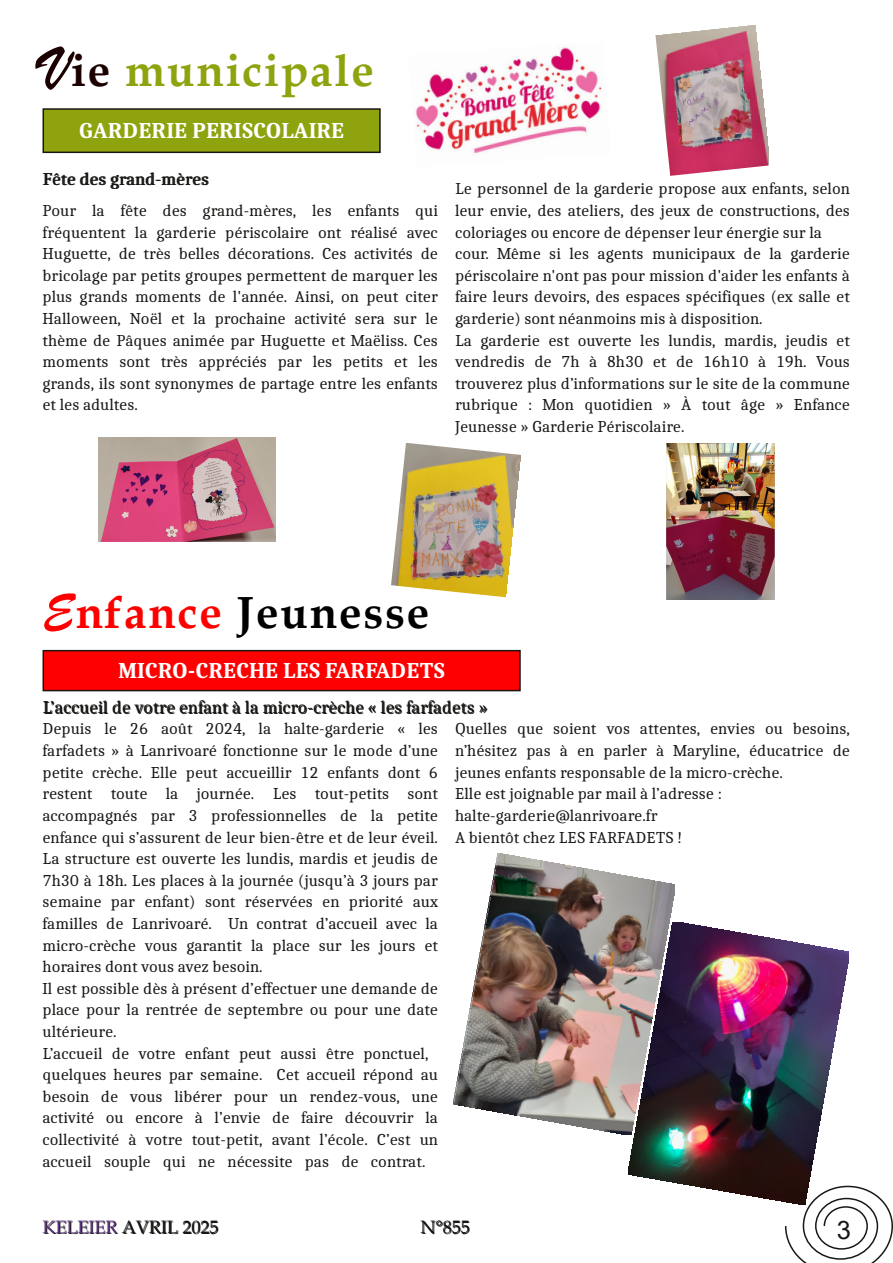
<style>
.page{position:relative;width:893px;height:1263px;background:#fff}
.page>*{position:absolute;margin:0;border:0;box-sizing:border-box;transform-origin:0 0}
.t1{font:700 45px "Book Antiqua";letter-spacing:.04em;color:#000}
.t2{font:700 45px "Book Antiqua";letter-spacing:.04em;color:#8fa30f}
.t3{font:25.5px "Arial";color:#181715}
.t4{font:700 22.5px "Caladea";color:#fff}
.t5{font:18px "Caladea";color:#181715}
.t6{font:18px "Book Antiqua";color:#181715}
.t7{font:16.5px/21.6px "Caladea";color:#181715}
.s1{font-family:"Brush Script";font-weight:400;font-size:63px;color:#1c0000}
.s2{color:#1c0000}
.s3{font-family:"Brush Script";font-weight:400;font-size:51px;color:#f00}
.s4{color:#f00}
</style>
<div class="page">
<div style="left:43px;top:651px;width:477px;height:40px;background:#f00"></div>
<div style="left:43px;top:650px;width:478px;height:41px;border:2px solid #181715"></div>
<svg style="left:785px;top:1185px;width:108px;height:78px"></svg>
<div style="left:43px;top:109px;width:337px;height:43px;background:#8fa30f"></div>
<div style="left:43px;top:108px;width:338px;height:45px;border:2px solid #181715"></div>
<img style="left:415px;top:47px;width:187px;height:107px">
<img style="left:99px;top:437px;width:176px;height:104px">
<img style="left:655px;top:25px;width:114px;height:151px">
<img style="left:391px;top:443px;width:129px;height:154px">
<img style="left:667px;top:443px;width:108px;height:157px">
<img style="left:629px;top:922px;width:220px;height:283px">
<img style="left:454px;top:853px;width:221px;height:282px">
<h1 class="t2" style="left:43px;top:45px;width:333px"><span class="s1">V</span><span class="s2">ie</span> municipale</h1>
<h3 class="t4" style="left:79px;top:117px;width:267px">GARDERIE PERISCOLAIRE</h3>
<p class="t5" style="left:43px;top:168px;width:167px">Fête des grand-mères</p>
<p class="t7" style="left:43px;top:199px;width:397px;text-align:justify">Pour la fête des grand-mères, les enfants qui fréquentent la garderie périscolaire ont réalisé avec Huguette, de très belles décorations. Ces activités de bricolage par petits groupes permettent de marquer les plus grands moments de l'année. Ainsi, on peut citer Halloween, Noël et la prochaine activité sera sur le thème de Pâques animée par Huguette et Maëliss. Ces moments sont très appréciés par les petits et les grands, ils sont synonymes de partage entre les enfants et les adultes.</p>
<p class="t7" style="left:455px;top:178px;width:396px">Le personnel de la garderie propose aux enfants, selon leur envie, des ateliers, des jeux de constructions, des coloriages ou encore de dépenser leur énergie sur la cour. Même si les agents municipaux de la garderie périscolaire n'ont pas pour mission d'aider les enfants à faire leurs devoirs, des espaces spécifiques (ex salle et garderie) sont néanmoins mis à disposition.<br>La garderie est ouverte les lundis, mardis, jeudis et vendredis de 7h à 8h30 et de 16h10 à 19h. Vous trouverez plus d’informations sur le site de la commune rubrique : Mon quotidien » À tout âge » Enfance Jeunesse » Garderie Périscolaire.</p>
<h1 class="t1" style="left:43px;top:586px;width:388px"><span class="s3">E</span><span class="s4">nfance</span> Jeunesse</h1>
<h3 class="t4" style="left:118px;top:657px;width:328px">MICRO-CRECHE LES FARFADETS</h3>
<p class="t5" style="left:43px;top:697px;width:446px">L’accueil de votre enfant à la micro-crèche « les farfadets »</p>
<p class="t7" style="left:43px;top:718px;width:397px">Depuis le 26 août 2024, la halte-garderie « les farfadets » à Lanrivoaré fonctionne sur le mode d’une petite crèche. Elle peut accueillir 12 enfants dont 6 restent toute la journée. Les tout-petits sont accompagnés par 3 professionnelles de la petite enfance qui s’assurent de leur bien-être et de leur éveil.<br>La structure est ouverte les lundis, mardis et jeudis de 7h30 à 18h. Les places à la journée (jusqu’à 3 jours par semaine par enfant) sont réservées en priorité aux familles de Lanrivoaré. Un contrat d’accueil avec la micro-crèche vous garantit la place sur les jours et horaires dont vous avez besoin.<br>Il est possible dès à présent d’effectuer une demande de place pour la rentrée de septembre ou pour une date ultérieure.<br>L’accueil de votre enfant peut aussi être ponctuel, quelques heures par semaine. Cet accueil répond au besoin de vous libérer pour un rendez-vous, une activité ou encore à l’envie de faire découvrir la collectivité à votre tout-petit, avant l’école. C’est un accueil souple qui ne nécessite pas de contrat.</p>
<p class="t7" style="left:455px;top:718px;width:396px">Quelles que soient vos attentes, envies ou besoins, n’hésitez pas à en parler à Maryline, éducatrice de jeunes enfants responsable de la micro-crèche.<br>Elle est joignable par mail à l’adresse : halte-garderie@lanrivoare.fr<br>A bientôt chez LES FARFADETS !</p>
<p class="t6" style="left:43px;top:1217px;width:177px">KELEIER AVRIL 2025</p>
<p class="t6" style="left:421px;top:1217px;width:51px">N°855</p>
<h2 class="t3" style="left:837px;top:1216px;width:16px">3</h2>
</div>
